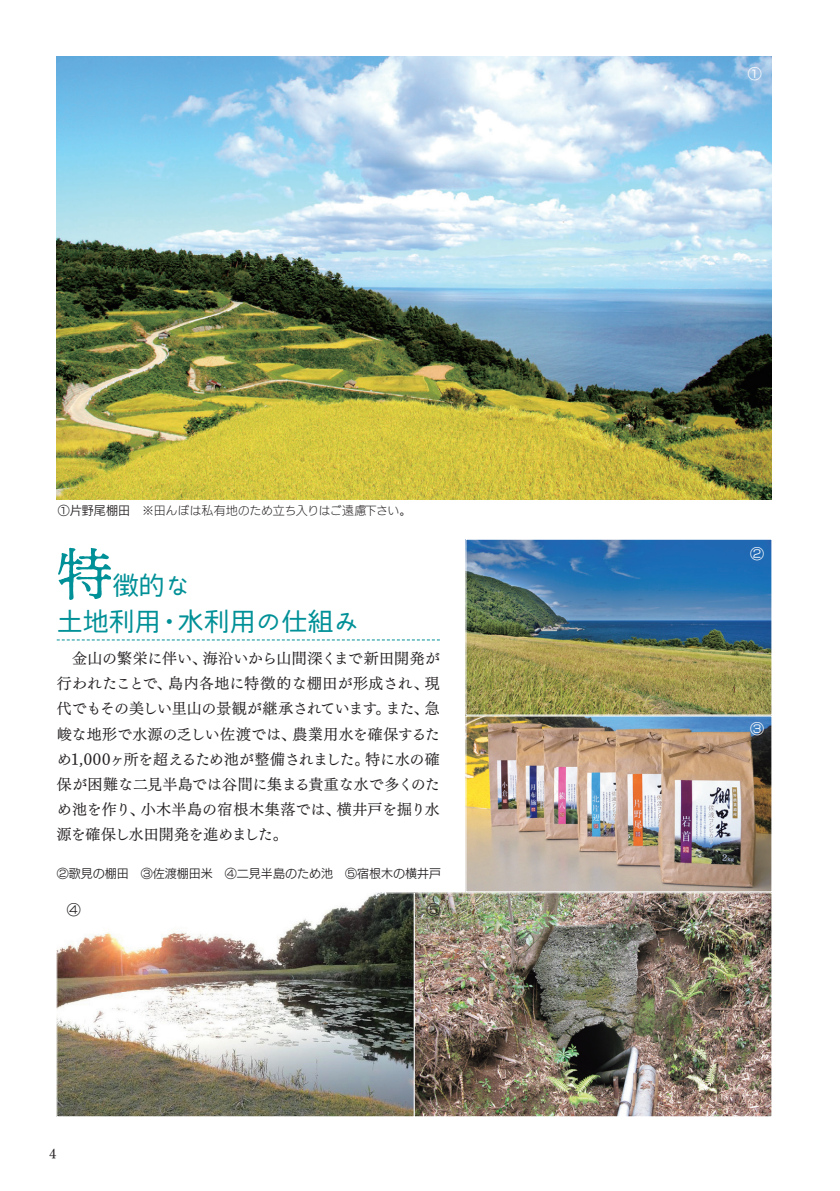
<style>
.page{position:relative;width:840px;height:1191px;background:#fff}
.page>*{position:absolute;margin:0;border:0;box-sizing:border-box;transform-origin:0 0}
.t1{font:26px/35.6px "FO Tiroha 23 kaede Std N R";color:#009097}
.t2{font:15px/25px "UD Mincho Pr 6 N M";color:#231f20;text-align:justify}
.t3{font:14px "New Rodin Pro N M";color:#fff}
.t4{font:14px "New Rodin Pro N M";color:#231f20}
.t5{font:14px "FOT DNP Shuei Y Min Std M";color:#231f20}
.t6{font:12px "New Rodin Pro N M";color:#231f20}
.t7{font:12px "UD Kakugo Small Pr 6 N L";letter-spacing:-.02em;color:#231f20}
.s1{font-family:"New Rodin Pro N M"}
.s2{font-family:"DNP Shuei N Min Std L";font-size:56px}
</style>
<div class="page">
<svg style="left:57px;top:639px;width:382px;height:1px"></svg>
<img style="left:57px;top:57px;width:714px;height:442px">
<img style="left:467px;top:541px;width:303px;height:349px">
<div style="left:465px;top:539px;width:307px;height:176px;border:1px solid #fff"></div>
<div style="left:465px;top:715px;width:307px;height:177px;border:1px solid #fff"></div>
<img style="left:58px;top:894px;width:712px;height:221px">
<div style="left:56px;top:892px;width:358px;height:225px;border:1px solid #fff"></div>
<div style="left:413px;top:892px;width:359px;height:225px;border:1px solid #fff"></div>
<p class="t7" style="left:58px;top:499px;width:355px"><span class="s1">①片野尾棚田　</span>※田んぼは私有地のため立ち入りはご遠慮下さい。</p>
<h1 class="t1" style="left:57px;top:568px;width:304px"><span class="s2">特</span>徴的な<br>土地利用・水利用の仕組み</h1>
<p class="t2" style="left:57px;top:645px;width:384px">　金山の繁栄に伴い、海沿いから山間深くまで新田開発が行われたことで、島内各地に特徴的な棚田が形成され、現代でもその美しい里山の景観が継承されています。また、急峻な地形で水源の乏しい佐渡では、農業用水を確保するため1,000ヶ所を超えるため池が整備されました。特に水の確保が困難な二見半島では谷間に集まる貴重な水で多くのため池を作り、小木半島の宿根木集落では、横井戸を掘り水源を確保し水田開発を進めました。</p>
<p class="t6" style="left:57px;top:863px;width:385px">②歌見の棚田　③佐渡棚田米　④二見半島のため池　⑤宿根木の横井戸</p>
<p class="t4" style="left:67px;top:897px;width:15px">④</p>
<p class="t4" style="left:426px;top:897px;width:15px">⑤</p>
<p class="t5" style="left:49px;top:1144px;width:9px">4</p>
<p class="t3" style="left:747px;top:62px;width:15px">①</p>
<p class="t3" style="left:749px;top:541px;width:15px">②</p>
<p class="t3" style="left:749px;top:717px;width:15px">③</p>
</div>
